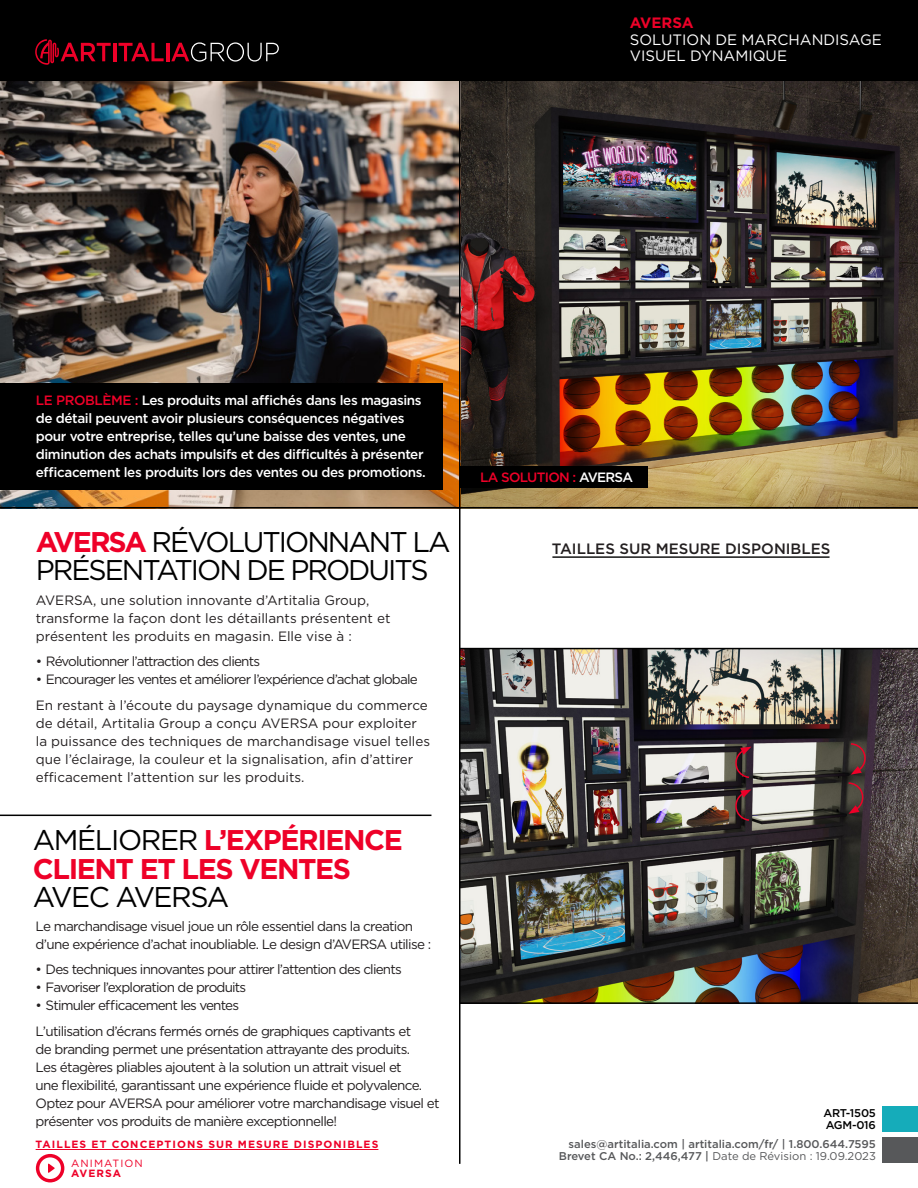
<style>
.page{position:relative;width:918px;height:1188px;background:#fff}
.page>*{position:absolute;margin:0;border:0;box-sizing:border-box;transform-origin:0 0}
.t1{font:28.5px/28.5px "Gotham";letter-spacing:-.07em;color:#000}
.t2{font:700 28.5px/28.5px "Gotham";letter-spacing:-.05em;color:#ee0028}
.t3{font:28.5px "Gotham";letter-spacing:-.05em;color:#000}
.t4{font:15px "Gotham";color:#fff}
.t5{font:500 15px "Gotham";color:#231f20}
.t6{font:700 15px "Gotham";color:#ee0028}
.t7{font:13.5px/18px "Gotham";letter-spacing:-.05em;color:#231f20}
.t8{font:13.5px/18px "Gotham";color:#231f20}
.new{font:500 13.5px/18px "Gotham";letter-spacing:-.03em;color:#fff}
.new-2{font:500 13.5px "Gotham";letter-spacing:-.05em;color:#ee0028}
.new-3{font:500 11.25px "Gotham";color:#57585a}
.new-4{font:11.25px "Gotham";color:#57585a}
.new-5{font:500 11.25px "Gotham";letter-spacing:-.02em;color:#000}
.Paragraph_Style_1{font:700 10.5px "Gotham";letter-spacing:.1em;color:#ee0028}
.new-6{font:10.5px "Gotham";letter-spacing:.1em;color:#ee0028}
.new-7{font:700 10.5px "Gotham";letter-spacing:.1em;color:#ee0028}
.s1{color:#ee0028}
.s2{font-weight:700;color:#ee0028}
.s3{font-weight:400;color:#000}
.s4{color:#fff}
.s5{font-weight:500}
</style>
<div class="page">
<img style="left:460px;top:649px;width:458px;height:353px">
<img style="left:0;top:81px;width:918px;height:426px">
<hr style="left:0;top:507px;width:918px;height:1px;background:#000">
<div style="left:882px;top:1137px;width:36px;height:25px;background:#57585a"></div>
<div style="left:882px;top:1106px;width:36px;height:25px;background:#15acba"></div>
<div style="left:0;top:383px;width:443px;height:107px;background:#000"></div>
<hr style="left:0;top:815px;width:431px;height:1px;background:#000">
<hr style="left:459px;top:76px;width:1px;height:1088px;background:#000">
<div style="left:460px;top:466px;width:188px;height:21px;background:#000"></div>
<div style="left:0;top:0;width:918px;height:81px;background:#000"></div>
<hr style="left:166px;top:43px;width:3px;height:18px;background:#ee0028">
<svg style="left:119px;top:43px;width:45px;height:18px"></svg>
<hr style="left:113px;top:43px;width:3px;height:18px;background:#ee0028">
<svg style="left:171px;top:42px;width:108px;height:20px"></svg>
<svg style="left:35px;top:39px;width:76px;height:26px"></svg>
<hr style="left:552px;top:556px;width:278px;height:2px;background:#000">
<hr style="left:36px;top:1149px;width:342px;height:1px;background:#ee0028">
<svg style="left:36px;top:1154px;width:28px;height:28px"></svg>
<hr style="left:460px;top:1002px;width:458px;height:2px;background:#000">
<hr style="left:460px;top:648px;width:458px;height:1px;background:#000">
<svg style="left:849px;top:742px;width:18px;height:33px"></svg>
<svg style="left:847px;top:782px;width:18px;height:32px"></svg>
<svg style="left:734px;top:747px;width:17px;height:32px"></svg>
<svg style="left:734px;top:789px;width:17px;height:33px"></svg>
<p class="t6" style="left:630px;top:13px;width:65px">AVERSA</p>
<p class="t4" style="left:630px;top:30px;width:254px">SOLUTION DE MARCHANDISAGE</p>
<p class="t4" style="left:630px;top:47px;width:159px">VISUEL DYNAMIQUE</p>
<p class="new" style="left:36px;top:391px;width:391px"><span class="s1">LE PROBLÈME :</span> Les produits mal affichés dans les magasins de détail peuvent avoir plusieurs conséquences négatives pour votre entreprise, telles qu’une baisse des ventes, une diminution des achats impulsifs et des difficultés à présenter efficacement les produits lors des ventes ou des promotions.</p>
<p class="t1" style="left:36px;top:527px;width:416px"><span class="s2">AVERSA</span> RÉVOLUTIONNANT LA<br>PRÉSENTATION DE PRODUITS</p>
<p class="t8" style="left:36px;top:591px;width:356px">AVERSA, une solution innovante d’Artitalia Group, transforme la façon dont les détaillants présentent et présentent les produits en magasin. Elle vise à :</p>
<p class="t7" style="left:36px;top:652px;width:226px">• Révolutionner l’attraction des clients</p>
<p class="t7" style="left:36px;top:670px;width:384px">• Encourager les ventes et améliorer l’expérience d’achat globale</p>
<p class="t8" style="left:36px;top:696px;width:396px">En restant à l’écoute du paysage dynamique du commerce de détail, Artitalia Group a conçu AVERSA pour exploiter la puissance des techniques de marchandisage visuel telles que l’éclairage, la couleur et la signalisation, afin d’attirer efficacement l’attention sur les produits.</p>
<p class="t2" style="left:33px;top:826px;width:372px"><span class="s3">AMÉLIORER</span> L’EXPÉRIENCE<br>CLIENT ET LES VENTES</p>
<p class="t3" style="left:33px;top:879px;width:198px">AVEC AVERSA</p>
<p class="t7" style="left:36px;top:917px;width:397px">Le marchandisage visuel joue un rôle essentiel dans la creation d’une expérience d’achat inoubliable. Le design d’AVERSA utilise :</p>
<p class="t7" style="left:36px;top:960px;width:368px">• Des techniques innovantes pour attirer l’attention des clients</p>
<p class="t7" style="left:36px;top:978px;width:212px">• Favoriser l’exploration de produits</p>
<p class="t7" style="left:36px;top:996px;width:205px">• Stimuler efficacement les ventes</p>
<p class="t7" style="left:36px;top:1022px;width:405px">L’utilisation d’écrans fermés ornés de graphiques captivants et<br>de branding permet une présentation attrayante des produits.<br>Les étagères pliables ajoutent à la solution un attrait visuel et<br>une flexibilité, garantissant une expérience fluide et polyvalence.<br>Optez pour AVERSA pour améliorer votre marchandisage visuel et présenter vos produits de manière exceptionnelle!</p>
<p class="Paragraph_Style_1" style="left:36px;top:1138px;width:344px">TAILLES ET CONCEPTIONS SUR MESURE DISPONIBLES</p>
<p class="new-6" style="left:71px;top:1157px;width:73px">ANIMATION</p>
<p class="new-7" style="left:71px;top:1167px;width:51px">AVERSA</p>
<p class="new-2" style="left:480px;top:468px;width:155px">LA SOLUTION : <span class="s4">AVERSA</span></p>
<p class="t5" style="left:552px;top:539px;width:280px">TAILLES SUR MESURE DISPONIBLES</p>
<p class="new-5" style="left:823px;top:1105px;width:54px">ART-1505</p>
<p class="new-5" style="left:826px;top:1117px;width:52px">AGM-016</p>
<p class="new-3" style="left:569px;top:1137px;width:309px">sales@artitalia.com | artitalia.com/fr/ | 1.800.644.7595</p>
<p class="new-4" style="left:559px;top:1149px;width:319px"><span class="s5">Brevet CA No.: 2,446,477 |</span> Date de Révision : 19.09.2023</p>
</div>
